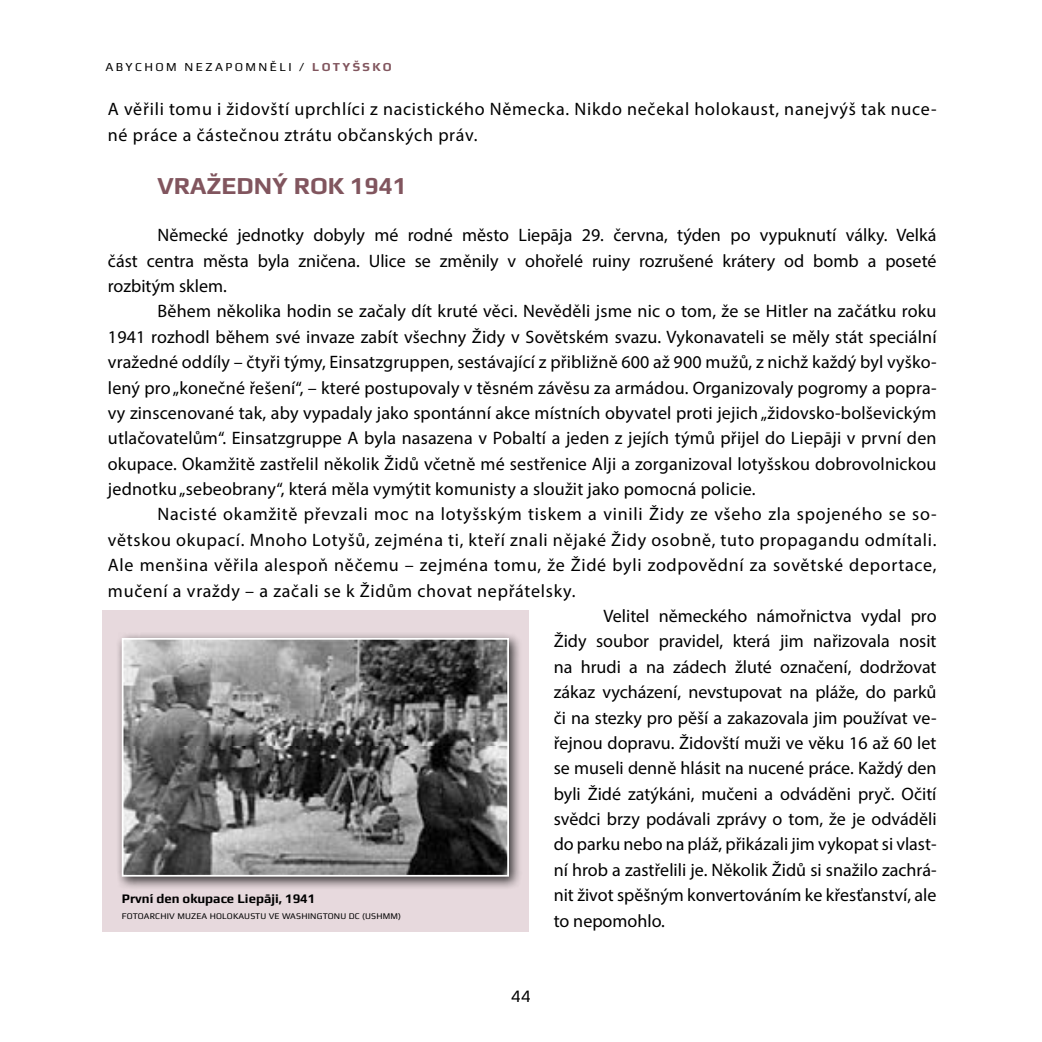
<style>
.page{position:relative;width:1042px;height:1042px;background:#fff}
.page>*{position:absolute;margin:0;border:0;box-sizing:border-box;transform-origin:0 0}
.t1{font:700 24.5px "Play";color:#81555e}
.t2{font:18.03px "Myriad Pro";letter-spacing:.01em;color:#000}
.t3{font:18.03px/25.4px "Myriad Pro";letter-spacing:.04em;color:#000}
.t4{font:17.5px "Play";color:#000}
.t5{font:700 13.12px "Play";color:#000}
.t6{font:12.25px "Play";letter-spacing:.2em;color:#000}
.t7{font:8.75px "Play";letter-spacing:.02em;color:#000}
.s1{font-weight:700;color:#81555e}
</style>
<div class="page">
<div style="left:102px;top:610px;width:427px;height:321px;background:#e7d9dd"></div>
<div style="left:116px;top:632px;width:406px;height:257px;background:#000;opacity:.75"></div>
<img style="left:125px;top:641px;width:381px;height:232px">
<div style="left:122px;top:638px;width:387px;height:238px;border:2px solid #fff"></div>
<p class="t6" style="left:105px;top:60px;width:288px">ABYCHOM NEZAPOMNĚLI / <span class="s1">LOTYŠSKO</span></p>
<p class="t3" style="left:108px;top:96px;width:830px">A věřili tomu i židovští uprchlíci z nacistického Německa. Nikdo nečekal holokaust, nanejvýš tak nuce&shy;né práce a částečnou ztrátu občanských práv.</p>
<p class="t1" style="left:158px;top:171px;width:251px">VRAŽEDNÝ ROK 1941</p>
<p class="t2" style="left:158px;top:224px;width:780px">Německé jednotky dobyly mé rodné město Liepāja 29. června, týden po vypuknutí války. Velká</p>
<p class="t2" style="left:108px;top:249px;width:830px">část centra města byla zničena. Ulice se změnily v ohořelé ruiny rozrušené krátery od bomb a poseté</p>
<p class="t2" style="left:108px;top:275px;width:121px">rozbitým sklem.</p>
<p class="t2" style="left:158px;top:300px;width:780px">Během několika hodin se začaly dít kruté věci. Nevěděli jsme nic o tom, že se Hitler na začátku roku</p>
<p class="t2" style="left:108px;top:326px;width:830px">1941 rozhodl během své invaze zabít všechny Židy v Sovětském svazu. Vykonavateli se měly stát speciální</p>
<p class="t2" style="left:108px;top:351px;width:830px">vražedné oddíly – čtyři týmy, Einsatzgruppen, sestávající z přibližně 600 až 900 mužů, z nichž každý byl vyško-</p>
<p class="t2" style="left:108px;top:376px;width:830px">lený pro „konečné řešení“, – které postupovaly v těsném závěsu za armádou. Organizovaly pogromy a popra-</p>
<p class="t2" style="left:108px;top:402px;width:830px">vy zinscenované tak, aby vypadaly jako spontánní akce místních obyvatel proti jejich „židovsko-bolševickým</p>
<p class="t2" style="left:108px;top:427px;width:830px">utlačovatelům“. Einsatzgruppe A byla nasazena v Pobaltí a jeden z jejích týmů přijel do Liepāji v první den</p>
<p class="t2" style="left:108px;top:452px;width:830px">okupace. Okamžitě zastřelil několik Židů včetně mé sestřenice Alji a zorganizoval lotyšskou dobrovolnickou</p>
<p class="t2" style="left:108px;top:478px;width:649px">jednotku „sebeobrany“, která měla vymýtit komunisty a sloužit jako pomocná policie.</p>
<p class="t3" style="left:157px;top:501px;width:780px">Nacisté okamžitě převzali moc na lotyšským tiskem a vinili Židy ze všeho zla spojeného se so-</p>
<p class="t3" style="left:108px;top:527px;width:830px">větskou okupací. Mnoho Lotyšů, zejména ti, kteří znali nějaké Židy osobně, tuto propagandu odmítali.</p>
<p class="t3" style="left:108px;top:552px;width:830px">Ale menšina věřila alespoň něčemu – zejména tomu, že Židé byli zodpovědní za sovětské deportace,</p>
<p class="t3" style="left:108px;top:577px;width:469px">mučení a vraždy – a začali se k Židům chovat nepřátelsky.</p>
<p class="t2" style="left:603px;top:605px;width:335px">Velitel německého námořnictva vydal pro</p>
<p class="t2" style="left:554px;top:630px;width:384px">Židy soubor pravidel, která jim nařizovala nosit</p>
<p class="t2" style="left:554px;top:655px;width:384px">na hrudi a na zádech žluté označení, dodržovat</p>
<p class="t2" style="left:554px;top:681px;width:384px">zákaz vycházení, nevstupovat na pláže, do parků</p>
<p class="t2" style="left:554px;top:706px;width:384px">či na stezky pro pěší a zakazovala jim používat ve-</p>
<p class="t2" style="left:554px;top:732px;width:384px">řejnou dopravu. Židovští muži ve věku 16 až 60 let</p>
<p class="t2" style="left:554px;top:757px;width:384px">se museli denně hlásit na nucené práce. Každý den</p>
<p class="t2" style="left:554px;top:782px;width:384px">byli Židé zatýkáni, mučeni a odváděni pryč. Očití</p>
<p class="t2" style="left:554px;top:808px;width:384px">svědci brzy podávali zprávy o tom, že je odváděli</p>
<p class="t2" style="left:554px;top:833px;width:384px">do parku nebo na pláž, přikázali jim vykopat si vlast-</p>
<p class="t2" style="left:554px;top:858px;width:384px">ní hrob a zastřelili je. Několik Židů si snažilo zachrá-</p>
<p class="t2" style="left:554px;top:884px;width:384px">nit život spěšným konvertováním ke křesťanství, ale</p>
<p class="t2" style="left:554px;top:909px;width:113px">to nepomohlo.</p>
<p class="t5" style="left:122px;top:891px;width:195px">První den okupace Liepāji, 1941</p>
<p class="t7" style="left:122px;top:911px;width:281px">FOTOARCHIV MUZEA HOLOKAUSTU VE WASHINGTONU DC (USHMM)</p>
<p class="t4" style="left:511px;top:986px;width:22px">44</p>
</div>
